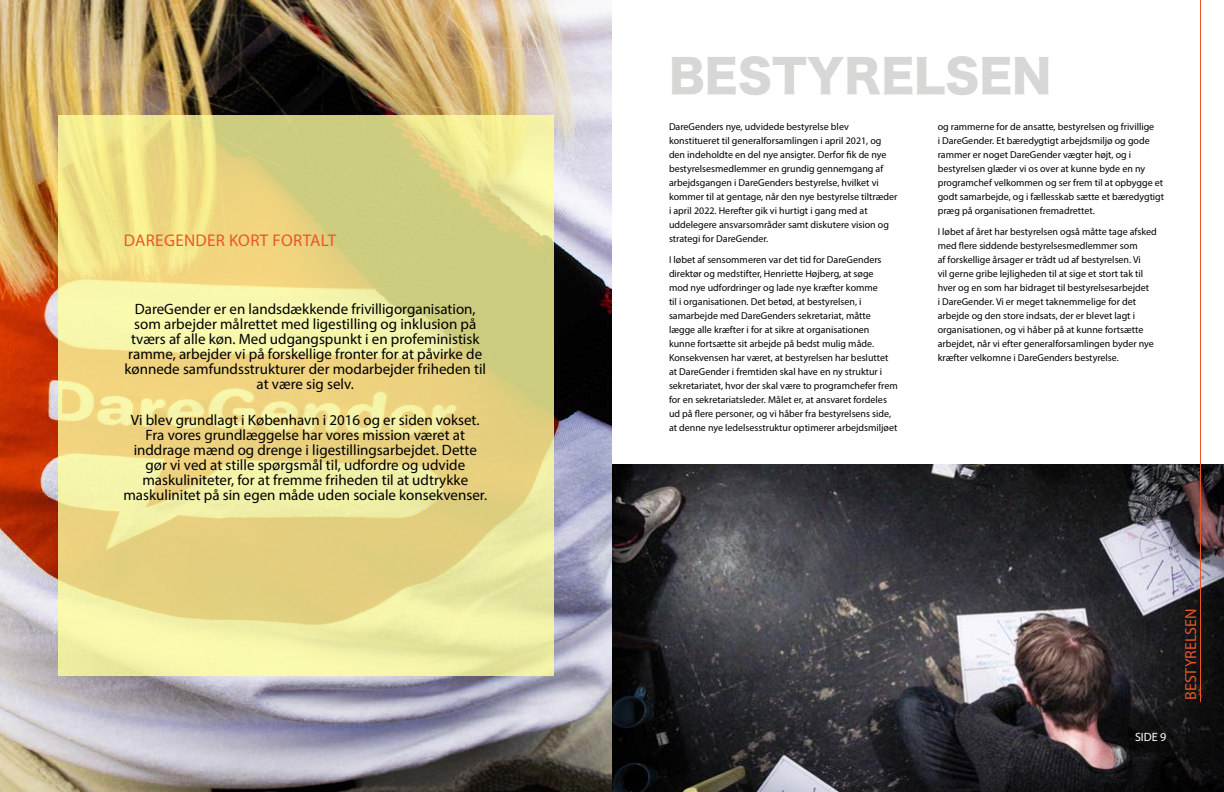
<style>
.page{position:relative;width:1224px;height:792px;background:#fff}
.page>*{position:absolute;margin:0;border:0;box-sizing:border-box;transform-origin:0 0}
.t1{font:45px "Hira Kaku Std W8";color:#d7d7d6}
.t2{font:17px "Myriad Pro";letter-spacing:.02em;color:#e85728}
.t3{font:16px "Myriad Pro";color:#e85728}
.t4{font:15px/15px "Myriad Pro";color:#000;text-align:center}
.t5{font:12px "Myriad Pro";color:#fff}
.t6{font:10px/14px "Myriad Pro";color:#000}
</style>
<div class="page">
<img style="left:612px;top:464px;width:612px;height:328px">
<hr style="left:1200px;top:0;width:1px;height:702px;background:#e85728">
<img style="left:0;top:0;width:612px;height:792px">
<svg style="left:58px;top:116px;width:496px;height:560px;background:#e8de8e"></svg>
<h2 class="t2" style="left:124px;top:230px;width:214px">DAREGENDER KORT FORTALT</h2>
<p class="t4" style="left:124px;top:301px;width:363px">DareGender er en landsdækkende frivilligorganisation, som arbejder målrettet med ligestilling og inklusion på tværs af alle køn. Med udgangspunkt i en profeministisk ramme, arbejder vi på forskellige fronter for at påvirke de kønnede samfundsstrukturer der modarbejder friheden til at være sig selv.</p>
<p class="t4" style="left:123px;top:412px;width:365px">Vi blev grundlagt i København i 2016 og er siden vokset.<br>Fra vores grundlæggelse har vores mission været at inddrage mænd og drenge i ligestillingsarbejdet. Dette gør vi ved at stille spørgsmål til, udfordre og udvide maskuliniteter, for at fremme friheden til at udtrykke maskulinitet på sin egen måde uden sociale konsekvenser.</p>
<h1 class="t1" style="left:669px;top:51px;width:384px">BESTYRELSEN</h1>
<p class="t6" style="left:669px;top:119px;width:230px">DareGenders nye, udvidede bestyrelse blev konstitueret til generalforsamlingen i april 2021, og den indeholdte en del nye ansigter. Derfor fik de nye bestyrelsesmedlemmer en grundig gennemgang af arbejdsgangen i DareGenders bestyrelse, hvilket vi kommer til at gentage, når den nye bestyrelse tiltræder i april 2022. Herefter gik vi hurtigt i gang med at uddelegere ansvarsområder samt diskutere vision og strategi for DareGender.</p>
<p class="t6" style="left:669px;top:252px;width:230px">I løbet af sensommeren var det tid for DareGenders direktør og medstifter, Henriette Højberg, at søge<br>mod nye udfordringer og lade nye kræfter komme<br>til i organisationen. Det betød, at bestyrelsen, i samarbejde med DareGenders sekretariat, måtte lægge alle kræfter i for at sikre at organisationen kunne fortsætte sit arbejde på bedst mulig måde.<br>Konsekvensen har været, at bestyrelsen har besluttet at DareGender i fremtiden skal have en ny struktur i sekretariatet, hvor der skal være to programchefer frem for en sekretariatsleder. Målet er, at ansvaret fordeles ud på flere personer, og vi håber fra bestyrelsens side, at denne nye ledelsesstruktur optimerer arbejdsmiljøet</p>
<p class="t6" style="left:938px;top:119px;width:228px">og rammerne for de ansatte, bestyrelsen og frivillige<br>i DareGender. Et bæredygtigt arbejdsmiljø og gode rammer er noget DareGender vægter højt, og i bestyrelsen glæder vi os over at kunne byde en ny programchef velkommen og ser frem til at opbygge et godt samarbejde, og i fællesskab sætte et bæredygtigt præg på organisationen fremadrettet.</p>
<p class="t6" style="left:938px;top:224px;width:221px">I løbet af året har bestyrelsen også måtte tage afsked med flere siddende bestyrelsesmedlemmer som<br>af forskellige årsager er trådt ud af bestyrelsen. Vi<br>vil gerne gribe lejligheden til at sige et stort tak til hver og en som har bidraget til bestyrelsesarbejdet<br>i DareGender. Vi er meget taknemmelige for det arbejde og den store indsats, der er blevet lagt i organisationen, og vi håber på at kunne fortsætte arbejdet, når vi efter generalforsamlingen byder nye kræfter velkomne i DareGenders bestyrelse.</p>
<p class="t5" style="left:1135px;top:730px;width:33px">SIDE 9</p>
<h3 class="t3" style="left:1181px;top:700px;width:93px;rotate:-90deg">BESTYRELSEN</h3>
</div>
